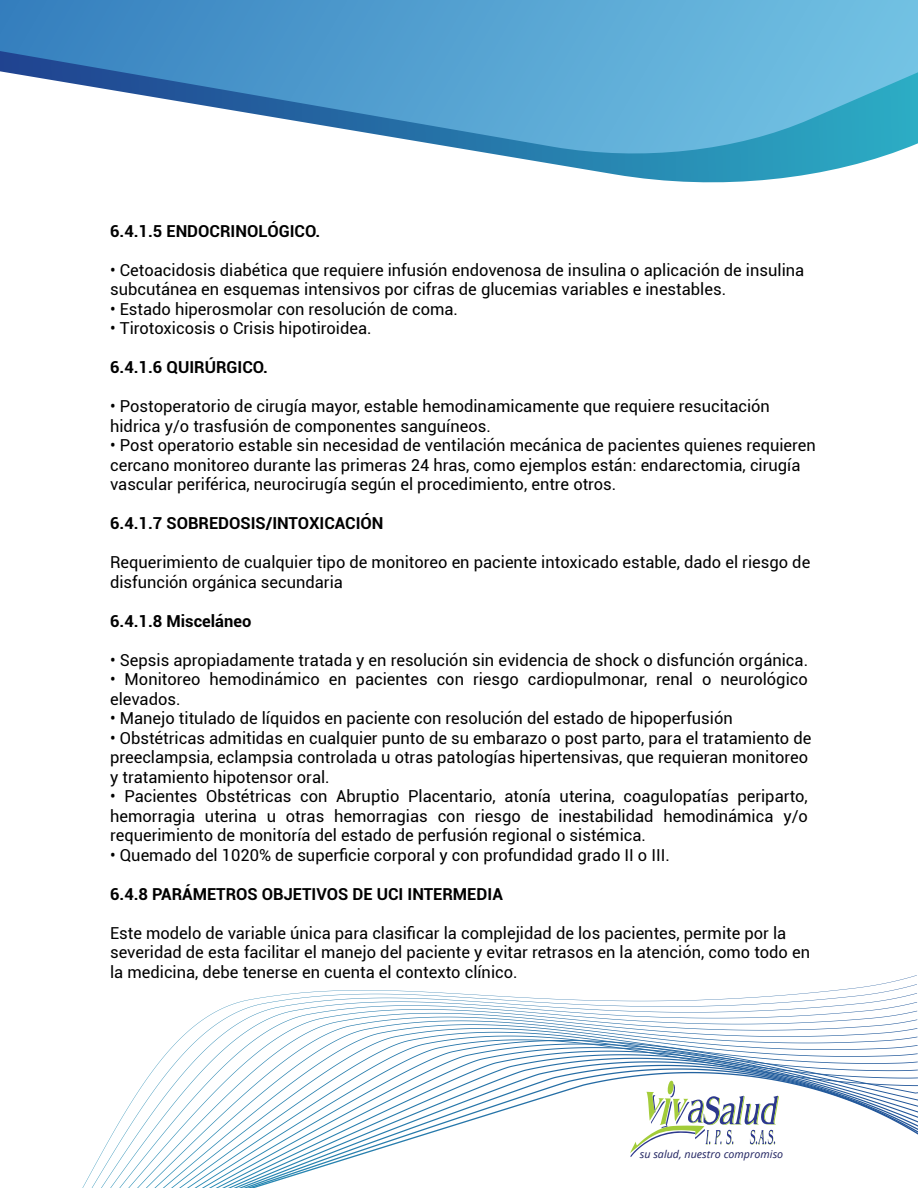
<style>
.page{position:relative;width:918px;height:1188px;background:#fff}
.page>*{position:absolute;margin:0;border:0;box-sizing:border-box;transform-origin:0 0}
.t1{font:16.5px/19.5px "Roboto";color:#000}
.t2{font:700 16.5px "Roboto";color:#000}
.t3{font:italic 10.65px "Noto Sans";color:#262965}
</style>
<div class="page">
<svg style="left:541px;top:162px;width:323px;height:21px"></svg>
<svg style="left:0;top:0;width:918px;height:162px"></svg>
<svg style="left:82px;top:975px;width:834px;height:213px"></svg>
<svg style="left:597px;top:1057px;width:321px;height:100px"></svg>
<p class="t2" style="left:110px;top:219px;width:212px">6.4.1.5 ENDOCRINOLÓGICO.</p>
<p class="t1" style="left:110px;top:259px;width:696px">• Cetoacidosis diabética que requiere infusión endovenosa de insulina o aplicación de insulina subcutánea en esquemas intensivos por cifras de glucemias variables e inestables.</p>
<p class="t1" style="left:110px;top:298px;width:349px">• Estado hiperosmolar con resolución de coma.</p>
<p class="t1" style="left:110px;top:318px;width:263px">• Tirotoxicosis o Crisis hipotiroidea.</p>
<p class="t2" style="left:110px;top:356px;width:160px">6.4.1.6 QUIRÚRGICO.</p>
<p class="t1" style="left:110px;top:396px;width:661px">• Postoperatorio de cirugía mayor, estable hemodinamicamente que requiere resucitación hidrica y/o trasfusión de componentes sanguíneos.</p>
<p class="t1" style="left:110px;top:435px;width:707px">• Post operatorio estable sin necesidad de ventilación mecánica de pacientes quienes requieren cercano monitoreo durante las primeras 24 hras, como ejemplos están: endarectomia, cirugía vascular periférica, neurocirugía según el procedimiento, entre otros.</p>
<p class="t2" style="left:110px;top:512px;width:275px">6.4.1.7 SOBREDOSIS/INTOXICACIÓN</p>
<p class="t1" style="left:110px;top:552px;width:702px">Requerimiento de cualquier tipo de monitoreo en paciente intoxicado estable, dado el riesgo de disfunción orgánica secundaria</p>
<p class="t2" style="left:110px;top:609px;width:143px">6.4.1.8 Misceláneo</p>
<p class="t1" style="left:110px;top:649px;width:699px">• Sepsis apropiadamente tratada y en resolución sin evidencia de shock o disfunción orgánica.</p>
<p class="t1" style="left:110px;top:669px;width:699px">• Monitoreo hemodinámico en pacientes con riesgo cardiopulmonar, renal o neurológico elevados.</p>
<p class="t1" style="left:110px;top:708px;width:624px">• Manejo titulado de líquidos en paciente con resolución del estado de hipoperfusión</p>
<p class="t1" style="left:110px;top:727px;width:703px">• Obstétricas admitidas en cualquier punto de su embarazo o post parto, para el tratamiento de preeclampsia, eclampsia controlada u otras patologías hipertensivas, que requieran monitoreo y tratamiento hipotensor oral.</p>
<p class="t1" style="left:110px;top:786px;width:699px;text-align:justify">• Pacientes Obstétricas con Abruptio Placentario, atonía uterina, coagulopatías periparto, hemorragia uterina u otras hemorragias con riesgo de inestabilidad hemodinámica y/o requerimiento de monitoría del estado de perfusión regional o sistémica.</p>
<p class="t1" style="left:110px;top:844px;width:561px">• Quemado del 1020% de superficie corporal y con profundidad grado II o III.</p>
<p class="t2" style="left:110px;top:882px;width:394px">6.4.8 PARÁMETROS OBJETIVOS DE UCI INTERMEDIA</p>
<p class="t1" style="left:110px;top:922px;width:702px">Este modelo de variable única para clasificar la complejidad de los pacientes, permite por la severidad de esta facilitar el manejo del paciente y evitar retrasos en la atención, como todo en la medicina, debe tenerse en cuenta el contexto clínico.</p>
<p class="t3" style="left:640px;top:1146px;width:145px">su salud, nuestro compromiso</p>
</div>
